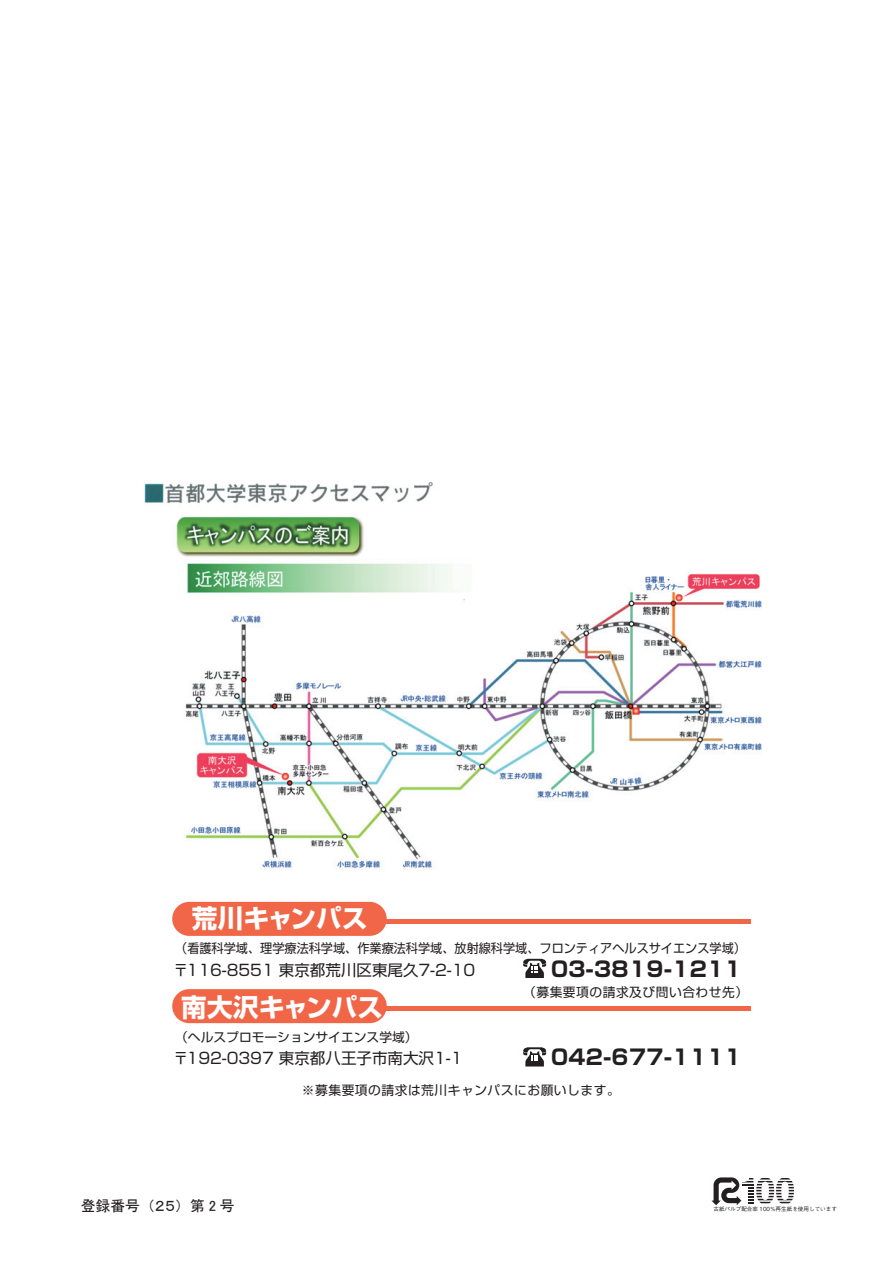
<style>
.page{position:relative;width:893px;height:1263px;background:#fff}
.page>*{position:absolute;margin:0;border:0;box-sizing:border-box;transform-origin:0 0}
.t1{font:700 25.5px "Shin Go Pro";letter-spacing:.015em;color:#fff}
.t2{font:700 21px "Shin Go Pro";letter-spacing:.02em;color:#231f20}
.t3{font:15.45px "Shin Go Pro";color:#231f20}
.t4{font:14.85px "MS P Gothic";color:#231f20}
.t5{font:12.75px "Shin Go Pro";color:#231f20;scale:.95 1}
.t6{font:12.75px "Shin Go Pro";letter-spacing:.04em;color:#231f20}
.t7{font:12.75px "Shin Go Pro";color:#231f20}
.t8{font:500 5.55px "Gothic BBB Pr 5";color:#231f20}
</style>
<div class="page">
<img style="left:176px;top:516px;width:586px;height:353px">
<img style="left:144px;top:482px;width:289px;height:22px">
<div style="left:172px;top:902px;width:215px;height:34px;background:#f26648;border-radius:17px"></div>
<hr style="left:319px;top:919px;width:432px;height:4px;background:#f26648">
<div style="left:172px;top:989px;width:215px;height:34px;background:#f26648;border-radius:17px"></div>
<div style="left:319px;top:1006px;width:432px;height:5px;background:#f26648"></div>
<svg style="left:523px;top:959px;width:23px;height:19px"></svg>
<svg style="left:523px;top:1047px;width:23px;height:19px"></svg>
<svg style="left:711px;top:1177px;width:83px;height:28px"></svg>
<h1 class="t1" style="left:192px;top:898px;width:177px">荒川キャンパス</h1>
<p class="t3" style="left:173px;top:957px;width:304px">〒116-8551 東京都荒川区東尾久7-2-10</p>
<p class="t5" style="left:175px;top:938px;width:602px">（看護科学域、理学療法科学域、作業療法科学域、放射線科学域、フロンティアヘルスサイエンス学域）</p>
<h2 class="t2" style="left:551px;top:952px;width:192px">03-3819-1211</h2>
<p class="t6" style="left:523px;top:981px;width:227px">（募集要項の請求及び問い合わせ先）</p>
<h1 class="t1" style="left:181px;top:986px;width:203px">南大沢キャンパス</h1>
<p class="t3" style="left:173px;top:1046px;width:291px">〒192-0397 東京都八王子市南大沢1-1</p>
<p class="t7" style="left:175px;top:1026px;width:244px">（ヘルスプロモーションサイエンス学域）</p>
<h2 class="t2" style="left:551px;top:1041px;width:192px">042-677-1111</h2>
<p class="t6" style="left:302px;top:1080px;width:319px">※募集要項の請求は荒川キャンパスにお願いします。</p>
<p class="t4" style="left:81px;top:1198px;width:155px">登録番号（２５）第 2 号</p>
<p class="t8" style="left:713px;top:1204px;width:125px">古紙パルプ配合率 100％再生紙を使用しています</p>
</div>
